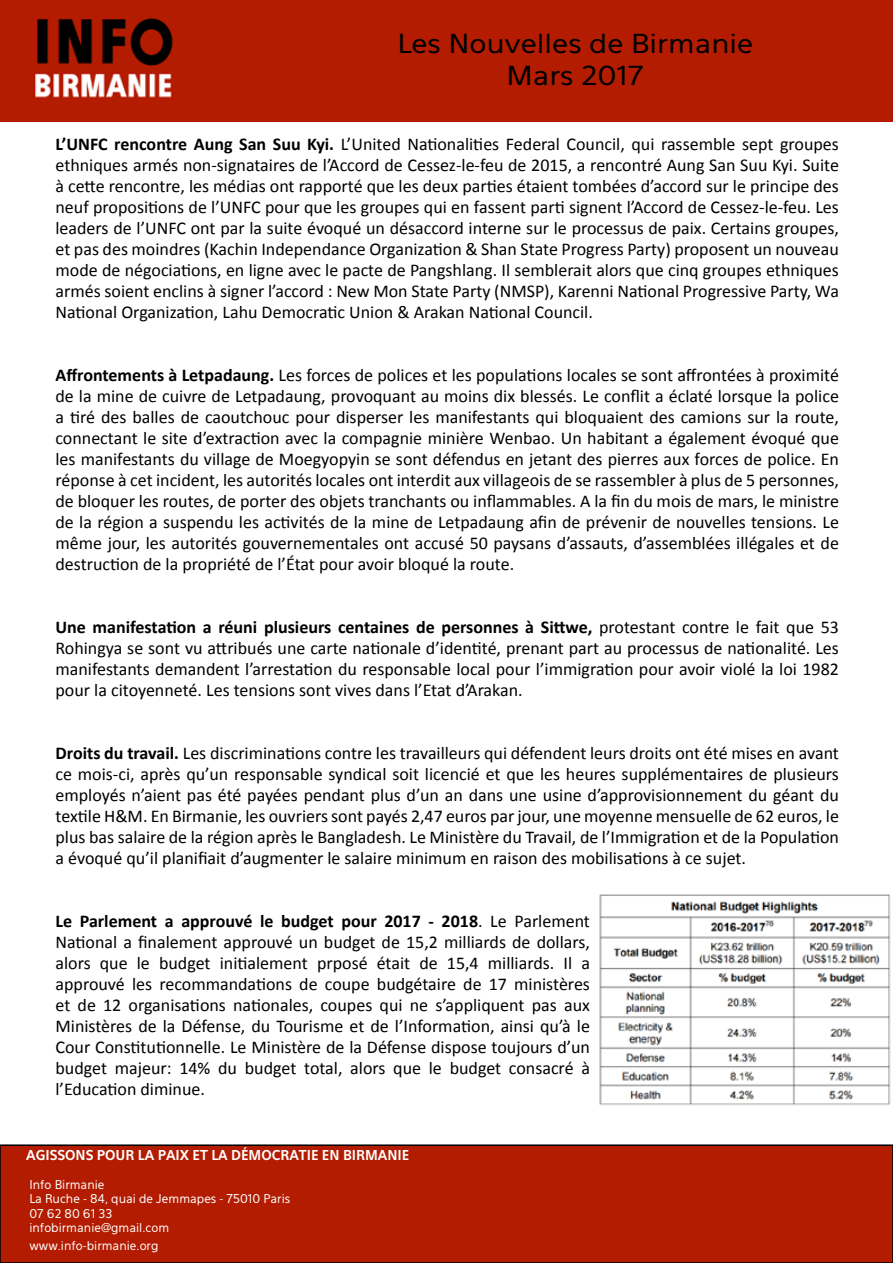
<style>
.page{position:relative;width:893px;height:1263px;background:#fff}
.page>*{position:absolute;margin:0;border:0;box-sizing:border-box;transform-origin:0 0}
.t1{font:25.95px/32.4px "Eau Sans";color:#000;text-align:center;scale:1.14 1}
.t2{font:18px/21px "Calibri";color:#000;text-align:justify}
.t3{font:700 13.5px "Eau Sans";color:#fff}
.t4{font:12px/14.4px "Eau Sans";color:#fff}
.s1{font-weight:700}
</style>
<div class="page">
<div style="left:0;top:1145px;width:893px;height:118px;background:#b31c01"></div>
<div style="left:0;top:1144px;width:893px;height:119px;border:2px solid #000"></div>
<div style="left:0;top:0;width:893px;height:122px;background:#b31c00"></div>
<img style="left:599px;top:894px;width:292px;height:212px">
<h1 class="t1" style="left:397px;top:27px;width:314px">Les Nouvelles de Birmanie<br>Mars 2017</h1>
<p class="t2" style="left:56px;top:133px;width:785px"><span class="s1">L’UNFC rencontre Aung San Suu Kyi.</span> L’United Nationalities Federal Council, qui rassemble sept groupes ethniques armés non-signataires de l’Accord de Cessez-le-feu de 2015, a rencontré Aung San Suu Kyi. Suite à cette rencontre, les médias ont rapporté que les deux parties étaient tombées d’accord sur le principe des neuf propositions de l’UNFC pour que les groupes qui en fassent parti signent l’Accord de Cessez-le-feu. Les leaders de l’UNFC ont par la suite évoqué un désaccord interne sur le processus de paix. Certains groupes, et pas des moindres (Kachin Independance Organization &amp; Shan State Progress Party) proposent un nouveau mode de négociations, en ligne avec le pacte de Pangshlang. Il semblerait alors que cinq groupes ethniques armés soient enclins à signer l’accord : New Mon State Party (NMSP), Karenni National Progressive Party, Wa National Organization, Lahu Democratic Union &amp; Arakan National Council.</p>
<p class="t2" style="left:56px;top:364px;width:785px"><span class="s1">Affrontements à Letpadaung.</span> Les forces de polices et les populations locales se sont affrontées à proximité de la mine de cuivre de Letpadaung, provoquant au moins dix blessés. Le conflit a éclaté lorsque la police a tiré des balles de caoutchouc pour disperser les manifestants qui bloquaient des camions sur la route, connectant le site d’extraction avec la compagnie minière Wenbao. Un habitant a également évoqué que les manifestants du village de Moegyopyin se sont défendus en jetant des pierres aux forces de police. En réponse à cet incident, les autorités locales ont interdit aux villageois de se rassembler à plus de 5 personnes, de bloquer les routes, de porter des objets tranchants ou inflammables. A la fin du mois de mars, le ministre de la région a suspendu les activités de la mine de Letpadaung afin de prévenir de nouvelles tensions. Le même jour, les autorités gouvernementales ont accusé 50 paysans d’assauts, d’assemblées illégales et de destruction de la propriété de l’État pour avoir bloqué la route.</p>
<p class="t2" style="left:56px;top:616px;width:785px"><span class="s1">Une manifestation a réuni plusieurs centaines de personnes à Sittwe,</span> protestant contre le fait que 53<br>Rohingya se sont vu attribués une carte nationale d’identité, prenant part au processus de nationalité. Les manifestants demandent l’arrestation du responsable local pour l’immigration pour avoir violé la loi 1982 pour la citoyenneté. Les tensions sont vives dans l’Etat d’Arakan.</p>
<p class="t2" style="left:56px;top:742px;width:785px"><span class="s1">Droits du travail.</span> Les discriminations contre les travailleurs qui défendent leurs droits ont été mises en avant ce mois-ci, après qu’un responsable syndical soit licencié et que les heures supplémentaires de plusieurs employés n’aient pas été payées pendant plus d’un an dans une usine d’approvisionnement du géant du textile H&amp;M. En Birmanie, les ouvriers sont payés 2,47 euros par jour, une moyenne mensuelle de 62 euros, le plus bas salaire de la région après le Bangladesh. Le Ministère du Travail, de l’Immigration et de la Population a évoqué qu’il planifiait d’augmenter le salaire minimum en raison des mobilisations à ce sujet.</p>
<p class="t2" style="left:56px;top:910px;width:536px"><span class="s1">Le Parlement a approuvé le budget pour 2017 - 2018</span>. Le Parlement National a finalement approuvé un budget de 15,2 milliards de dollars, alors que le budget initialement prposé était de 15,4 milliards. Il a approuvé les recommandations de coupe budgétaire de 17 ministères et de 12 organisations nationales, coupes qui ne s’appliquent pas aux Ministères de la Défense, du Tourisme et de l’Information, ainsi qu’à le Cour Constitutionnelle. Le Ministère de la Défense dispose toujours d’un budget majeur: 14% du budget total, alors que le budget consacré à l’Education diminue.</p>
<p class="t3" style="left:26px;top:1147px;width:385px">AGISSONS POUR LA PAIX ET LA DÉMOCRATIE EN BIRMANIE</p>
<p class="t4" style="left:29px;top:1177px;width:262px">Info Birmanie<br>La Ruche - 84, quai de Jemmapes - 75010 Paris<br>07 62 80 61 33<br>infobirmanie@gmail.com</p>
<p class="t4" style="left:29px;top:1239px;width:131px">www.info-birmanie.org</p>
</div>
